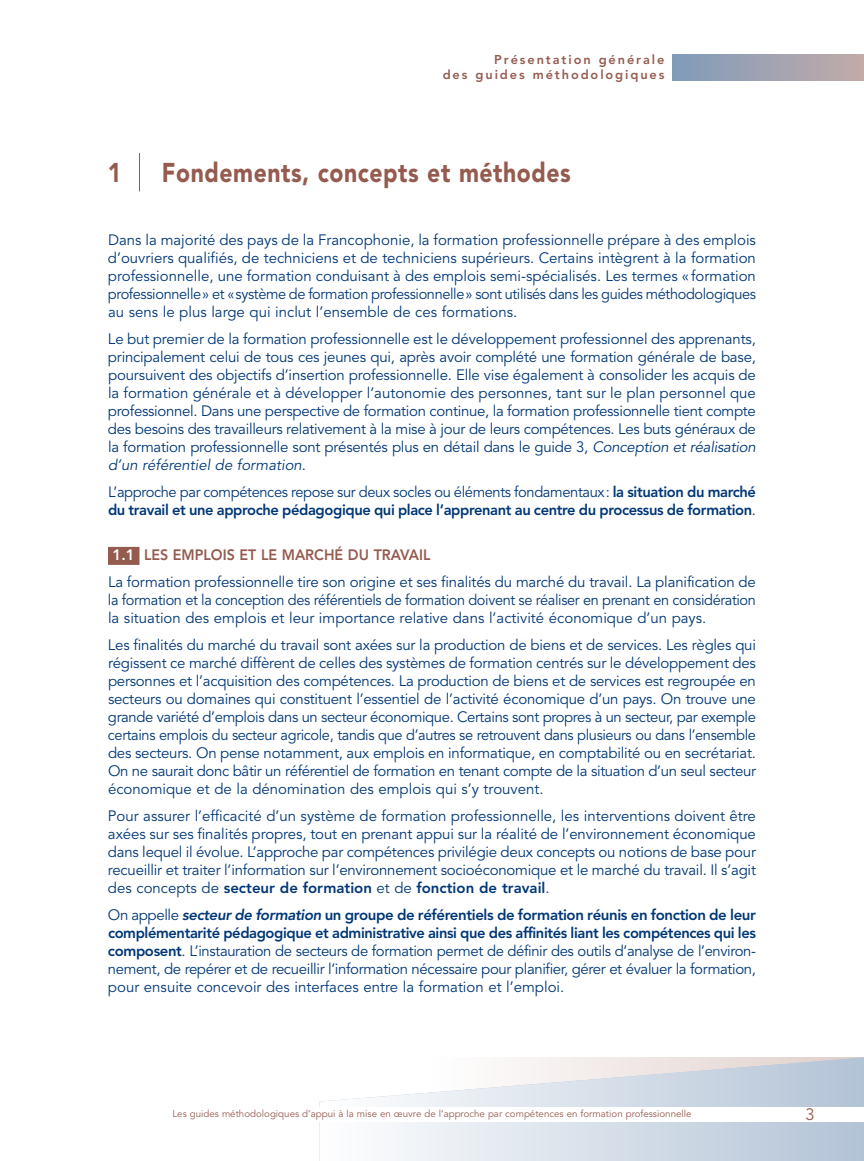
<style>
.page{position:relative;width:864px;height:1161px;background:#fff}
.page>*{position:absolute;margin:0;border:0;box-sizing:border-box;transform-origin:0 0}
.t1{font:900 27px "Avenir";letter-spacing:.025em;color:#955b4f;scale:.85 1}
.t2{font:16.5px "Avenir";color:#955b4f}
.t3{font:15px/18px "Avenir";letter-spacing:-.01em;color:#003776;text-align:justify}
.t4{font:800 15px/18px "Avenir";letter-spacing:-.025em;color:#003776}
.t5{font:800 12.75px/15px "Avenir";letter-spacing:.15em;color:#955b4f;text-align:right}
.t6{font:9.75px "Avenir";color:#955b4f}
.s1{font-style:italic}
.s2{font-weight:400}
.s3{font-weight:800;color:#fff}
.s4{font-weight:800;color:#955b4f}
.s5{font-weight:800}
.s6{font-weight:800;font-style:italic}
</style>
<div class="page">
<svg style="left:320px;top:1058px;width:544px;height:103px"></svg>
<div style="left:673px;top:54px;width:191px;height:27px;background:linear-gradient(to right,#809bba,#c2aba9)"></div>
<div style="left:0;top:1107px;width:864px;height:15px;background:#fff"></div>
<hr style="left:139px;top:153px;width:1px;height:38px;background:#955b4f">
<div style="left:108px;top:547px;width:32px;height:18px;background:#955b4f"></div>
<p class="t5" style="left:443px;top:53px;width:223px">Présentation générale<br>des guides méthodologiques</p>
<h1 class="t1" style="left:108px;top:162px;width:17px">1</h1>
<h1 class="t1" style="left:162px;top:162px;width:483px">Fondements, concepts et méthodes</h1>
<p class="t3" style="left:108px;top:232px;width:650px">Dans la majorité des pays de la Francophonie, la formation professionnelle prépare à des emplois d’ouvriers qualifiés, de techniciens et de techniciens supérieurs. Certains intègrent à la formation professionnelle, une formation conduisant à des emplois semi-spécialisés. Les termes « formation professionnelle» et «système de formation professionnelle» sont utilisés dans les guides méthodologiques au sens le plus large qui inclut l’ensemble de ces formations.</p>
<p class="t3" style="left:108px;top:331px;width:650px">Le but premier de la formation professionnelle est le développement professionnel des apprenants, principalement celui de tous ces jeunes qui, après avoir complété une formation générale de base, poursuivent des objectifs d’insertion professionnelle. Elle vise également à consolider les acquis de la formation générale et à développer l’autonomie des personnes, tant sur le plan personnel que professionnel. Dans une perspective de formation continue, la formation professionnelle tient compte des besoins des travailleurs relativement à la mise à jour de leurs compétences. Les buts généraux de la formation professionnelle sont présentés plus en détail dans le guide 3, <span class="s1">Conception et réalisation d’un référentiel de formation</span>.</p>
<p class="t4" style="left:108px;top:484px;width:650px"><span class="s2">L’approche par compétences repose sur deux socles ou éléments fondamentaux:</span> la situation du marché du travail et une approche pédagogique qui place l’apprenant au centre du processus de formation<span class="s2">.</span></p>
<p class="t3" style="left:108px;top:543px;width:650px;line-height:27px;text-indent:4px"><span class="s3">1.1</span> <span class="s4">LES EMPLOIS ET LE MARCHÉ DU TRAVAIL<br></span>La formation professionnelle tire son origine et ses finalités du marché du travail. La planification de</p>
<p class="t3" style="left:108px;top:592px;width:650px">la formation et la conception des référentiels de formation doivent se réaliser en prenant en considération la situation des emplois et leur importance relative dans l’activité économique d’un pays.</p>
<p class="t3" style="left:108px;top:637px;width:650px">Les finalités du marché du travail sont axées sur la production de biens et de services. Les règles qui régissent ce marché diffèrent de celles des systèmes de formation centrés sur le développement des personnes et l’acquisition des compétences. La production de biens et de services est regroupée en secteurs ou domaines qui constituent l’essentiel de l’activité économique d’un pays. On trouve une grande variété d’emplois dans un secteur économique. Certains sont propres à un secteur, par exemple certains emplois du secteur agricole, tandis que d’autres se retrouvent dans plusieurs ou dans l’ensemble des secteurs. On pense notamment, aux emplois en informatique, en comptabilité ou en secrétariat.<br>On ne saurait donc bâtir un référentiel de formation en tenant compte de la situation d’un seul secteur économique et de la dénomination des emplois qui s’y trouvent.</p>
<p class="t3" style="left:108px;top:808px;width:650px">Pour assurer l’efficacité d’un système de formation professionnelle, les interventions doivent être axées sur ses finalités propres, tout en prenant appui sur la réalité de l’environnement économique dans lequel il évolue. L’approche par compétences privilégie deux concepts ou notions de base pour recueillir et traiter l’information sur l’environnement socioéconomique et le marché du travail. Il s’agit des concepts de <span class="s5">secteur de formation</span> et de <span class="s5">fonction de travail</span>.</p>
<p class="t3" style="left:108px;top:907px;width:650px">On appelle <span class="s6">secteur de formation</span> <span class="s5">un groupe de référentiels de formation réunis en fonction de leur complémentarité pédagogique et administrative ainsi que des affinités liant les compétences qui les composent</span>. L’instauration de secteurs de formation permet de définir des outils d’analyse de l’environ&shy;nement, de repérer et de recueillir l’information nécessaire pour planifier, gérer et évaluer la formation, pour ensuite concevoir des interfaces entre la formation et l’emploi.</p>
<p class="t6" style="left:172px;top:1110px;width:521px">Les guides méthodologiques d’appui à la mise en œuvre de l’approche par compétences en formation professionnelle</p>
<p class="t2" style="left:805px;top:1108px;width:11px">3</p>
</div>
